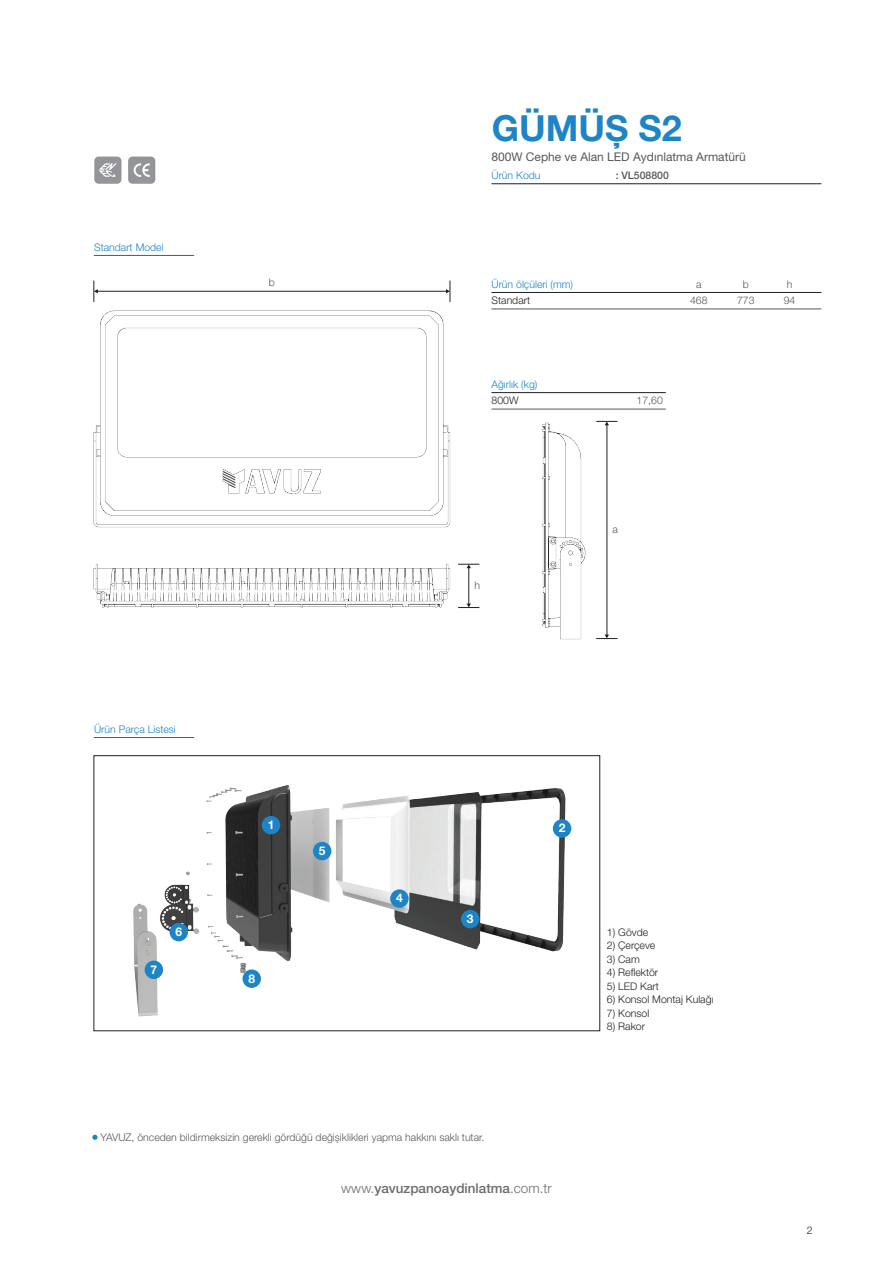
<style>
.page{position:relative;width:893px;height:1263px;background:#fff}
.page>*{position:absolute;margin:0;border:0;box-sizing:border-box;transform-origin:0 0}
.t1{font:700 36px "Helvetica Neue LT Pro";color:#1d85c7}
.t2{font:500 13.5px "Helvetica Neue LT Pro";color:#6c6d70}
.t3{font:12px "Helvetica Neue LT Pro";color:#57585a}
.t4{font:700 12px "Helvetica Neue LT Pro";color:#fff}
.t5{font:300 10.5px "Helvetica Neue LT Pro";color:#57585a}
.t6{font:300 10.5px "Helvetica Neue LT Pro";color:#231f20}
.t7{font:300 10.5px "Helvetica Neue LT Pro";color:#1d85c7}
.t8{font:500 10.5px "Helvetica Neue LT Pro";color:#57585a}
.s1{font-weight:300}
</style>
<div class="page">
<img style="left:93px;top:310px;width:387px;height:298px">
<img style="left:542px;top:420px;width:76px;height:220px">
<hr style="left:491px;top:183px;width:330px;height:1px;background:#231f20">
<hr style="left:491px;top:292px;width:330px;height:1px;background:#231f20">
<hr style="left:94px;top:255px;width:100px;height:1px;background:#57585a">
<hr style="left:491px;top:309px;width:330px;height:1px;background:#57585a">
<hr style="left:491px;top:392px;width:175px;height:1px;background:#231f20">
<hr style="left:491px;top:409px;width:175px;height:1px;background:#57585a">
<div style="left:94px;top:157px;width:27px;height:27px;background:#939598;border-radius:4px"></div>
<svg style="left:99px;top:163px;width:18px;height:14px"></svg>
<div style="left:128px;top:157px;width:27px;height:27px;background:#939598;border-radius:4px"></div>
<svg style="left:134px;top:163px;width:16px;height:14px"></svg>
<hr style="left:97px;top:291px;width:350px;height:1px;background:#231f20">
<svg style="left:94px;top:281px;width:4px;height:21px"></svg>
<svg style="left:446px;top:281px;width:5px;height:21px"></svg>
<hr style="left:607px;top:425px;width:1px;height:211px;background:#231f20">
<svg style="left:596px;top:421px;width:21px;height:4px"></svg>
<svg style="left:596px;top:635px;width:21px;height:4px"></svg>
<hr style="left:468px;top:567px;width:1px;height:38px;background:#231f20">
<svg style="left:458px;top:564px;width:21px;height:4px"></svg>
<svg style="left:458px;top:603px;width:21px;height:5px"></svg>
<svg style="left:92px;top:1135px;width:6px;height:5px"></svg>
<div style="left:361px;top:469px;width:58px;height:27px;background:#fff"></div>
<img style="left:93px;top:737px;width:508px;height:295px">
<div style="left:94px;top:755px;width:506px;height:276px;border:1px solid #231f20"></div>
<div style="left:262px;top:816px;width:18px;height:18px;background:#1d85c7;border-radius:50%"></div>
<div style="left:553px;top:819px;width:18px;height:19px;background:#1d85c7;border-radius:50%"></div>
<div style="left:461px;top:910px;width:18px;height:18px;background:#1d85c7;border-radius:50%"></div>
<div style="left:390px;top:889px;width:19px;height:19px;background:#1d85c7;border-radius:50%"></div>
<div style="left:313px;top:842px;width:18px;height:18px;background:#1d85c7;border-radius:50%"></div>
<div style="left:170px;top:923px;width:18px;height:18px;background:#1d85c7;border-radius:50%"></div>
<div style="left:145px;top:960px;width:18px;height:19px;background:#1d85c7;border-radius:50%"></div>
<div style="left:243px;top:969px;width:18px;height:19px;background:#1d85c7;border-radius:50%"></div>
<p class="t7" style="left:94px;top:240px;width:71px">Standart Model</p>
<p class="t5" style="left:269px;top:276px;width:8px">b</p>
<h1 class="t1" style="left:492px;top:106px;width:192px">GÜMÜȘ S2</h1>
<p class="t3" style="left:491px;top:150px;width:256px">800W Cephe ve Alan LED Aydınlatma Armatürü</p>
<p class="t7" style="left:491px;top:169px;width:51px">Ürün Kodu</p>
<p class="t8" style="left:616px;top:169px;width:55px">: VL508800</p>
<p class="t7" style="left:491px;top:277px;width:83px">Ürün ölçüleri (mm)</p>
<p class="t6" style="left:491px;top:294px;width:40px">Standart</p>
<p class="t5" style="left:696px;top:277px;width:7px">a</p>
<p class="t5" style="left:743px;top:277px;width:8px">b</p>
<p class="t5" style="left:787px;top:277px;width:7px">h</p>
<p class="t5" style="left:690px;top:294px;width:19px">468</p>
<p class="t5" style="left:737px;top:294px;width:19px">773</p>
<p class="t5" style="left:784px;top:294px;width:13px">94</p>
<p class="t7" style="left:491px;top:377px;width:47px">Ağırlık (kg)</p>
<p class="t6" style="left:491px;top:394px;width:29px">800W</p>
<p class="t5" style="left:637px;top:394px;width:28px">17,60</p>
<p class="t5" style="left:474px;top:579px;width:7px">h</p>
<p class="t5" style="left:613px;top:523px;width:7px">a</p>
<p class="t7" style="left:94px;top:722px;width:83px">Ürün Parça Listesi</p>
<p class="t4" style="left:151px;top:962px;width:8px">7</p>
<p class="t4" style="left:175px;top:924px;width:8px">6</p>
<p class="t4" style="left:268px;top:817px;width:8px">1</p>
<p class="t4" style="left:559px;top:820px;width:8px">2</p>
<p class="t4" style="left:319px;top:843px;width:8px">5</p>
<p class="t4" style="left:396px;top:891px;width:8px">4</p>
<p class="t4" style="left:467px;top:911px;width:8px">3</p>
<p class="t4" style="left:248px;top:971px;width:8px">8</p>
<p class="t5" style="left:100px;top:1130px;width:385px">YAVUZ, önceden bildirmeksizin gerekli gördüğü değișiklikleri yapma hakkını saklı tutar.</p>
<p class="t2" style="left:341px;top:1180px;width:212px"><span class="s1">www.</span>yavuzpanoaydinlatma<span class="s1">.com.tr</span></p>
<p class="t6" style="left:607px;top:925px;width:43px">1) Gövde</p>
<p class="t6" style="left:607px;top:939px;width:50px">2) Çerçeve</p>
<p class="t6" style="left:607px;top:952px;width:34px">3) Cam</p>
<p class="t6" style="left:607px;top:966px;width:53px">4) Reflektör</p>
<p class="t6" style="left:607px;top:979px;width:53px">5) LED Kart</p>
<p class="t6" style="left:607px;top:993px;width:108px">6) Konsol Montaj Kulağı</p>
<p class="t6" style="left:607px;top:1006px;width:44px">7) Konsol</p>
<p class="t6" style="left:607px;top:1020px;width:40px">8) Rakor</p>
<p class="t6" style="left:807px;top:1224px;width:7px">2</p>
</div>
